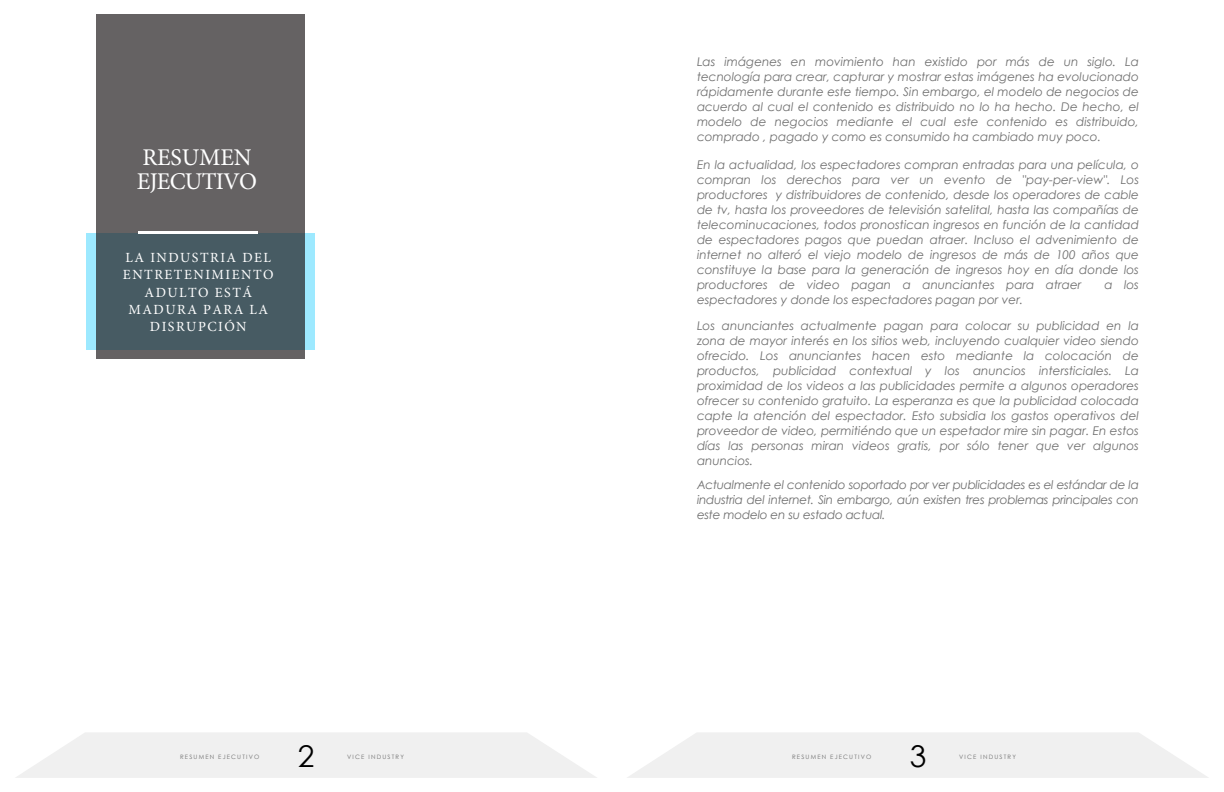
<style>
.page{position:relative;width:1224px;height:792px;background:#fff}
.page>*{position:absolute;margin:0;border:0;box-sizing:border-box;transform-origin:0 0}
.t1{font:30px "Century Gothic";color:#000}
.t2{font:24px/24.4px "Minion Pro";letter-spacing:-.03em;color:#fff}
.t3{font:14px/17.3px "Minion Pro";letter-spacing:.105em;color:#fff;text-align:center}
.t4{font:italic 12px/15px "Century Gothic";color:#6e6e6e;text-align:justify}
.t5{font:6px "Century Gothic";letter-spacing:.2em;color:#6e6e6e}
</style>
<div class="page">
<svg style="left:16px;top:733px;width:581px;height:45px"></svg>
<svg style="left:627px;top:733px;width:581px;height:45px"></svg>
<div style="left:87px;top:233px;width:228px;height:117px;background:#9de9ff"></div>
<svg style="left:96px;top:14px;width:209px;height:344px;background:#5b5f63"></svg>
<hr style="left:138px;top:231px;width:120px;height:2px;background:#fff">
<h2 class="t2" style="left:137px;top:145px;width:122px">RESUMEN<br>EJECUTIVO</h2>
<p class="t3" style="left:123px;top:249px;width:152px">LA INDUSTRIA DEL<br>ENTRETENIMIENTO<br>ADULTO ESTÁ<br>MADURA PARA LA<br>DISRUPCIÓN</p>
<p class="t4" style="left:697px;top:54px;width:443px">Las imágenes en movimiento han existido por más de un siglo. La tecnología para crear, capturar y mostrar estas imágenes ha evolucionado rápidamente durante este tiempo. Sin embargo, el modelo de negocios de acuerdo al cual el contenido es distribuido no lo ha hecho. De hecho, el modelo de negocios mediante el cual este contenido es distribuido, comprado , pagado y como es consumido ha cambiado muy poco.</p>
<p class="t4" style="left:697px;top:157px;width:443px">En la actualidad, los espectadores compran entradas para una película, o compran los derechos para ver un evento de "pay-per-view". Los productores y distribuidores de contenido, desde los operadores de cable de tv, hasta los proveedores de televisión satelital, hasta las compañías de telecominucaciones, todos pronostican ingresos en función de la cantidad de espectadores pagos que puedan atraer. Incluso el advenimiento de internet no alteró el viejo modelo de ingresos de más de 100 años que constituye la base para la generación de ingresos hoy en día donde los productores de video pagan a anunciantes para atraer</p>
<p class="t4" style="left:1104px;top:277px;width:36px">a los</p>
<p class="t4" style="left:697px;top:286px;width:443px;line-height:26.3px">espectadores y donde los espectadores pagan por ver.<br>Los anunciantes actualmente pagan para colocar su publicidad en la</p>
<p class="t4" style="left:697px;top:333px;width:443px">zona de mayor interés en los sitios web, incluyendo cualquier video siendo ofrecido. Los anunciantes hacen esto mediante la colocación de productos, publicidad contextual y los anuncios intersticiales. La proximidad de los videos a las publicidades permite a algunos operadores ofrecer su contenido gratuito. La esperanza es que la publicidad colocada capte la atención del espectador. Esto subsidia los gastos operativos del proveedor de video, permitiéndo que un espetador mire sin pagar. En estos días las personas miran videos gratis, por sólo tener que ver algunos anuncios.</p>
<p class="t4" style="left:697px;top:477px;width:443px">Actualmente el contenido soportado por ver publicidades es el estándar de la industria del internet. Sin embargo, aún existen tres problemas principales con este modelo en su estado actual.</p>
<p class="t5" style="left:180px;top:753px;width:81px">RESUMEN EJECUTIVO</p>
<h1 class="t1" style="left:298px;top:735px;width:18px">2</h1>
<p class="t5" style="left:347px;top:753px;width:58px">VICE INDUSTRY</p>
<p class="t5" style="left:792px;top:753px;width:81px">RESUMEN EJECUTIVO</p>
<h1 class="t1" style="left:910px;top:735px;width:18px">3</h1>
<p class="t5" style="left:959px;top:753px;width:58px">VICE INDUSTRY</p>
</div>
